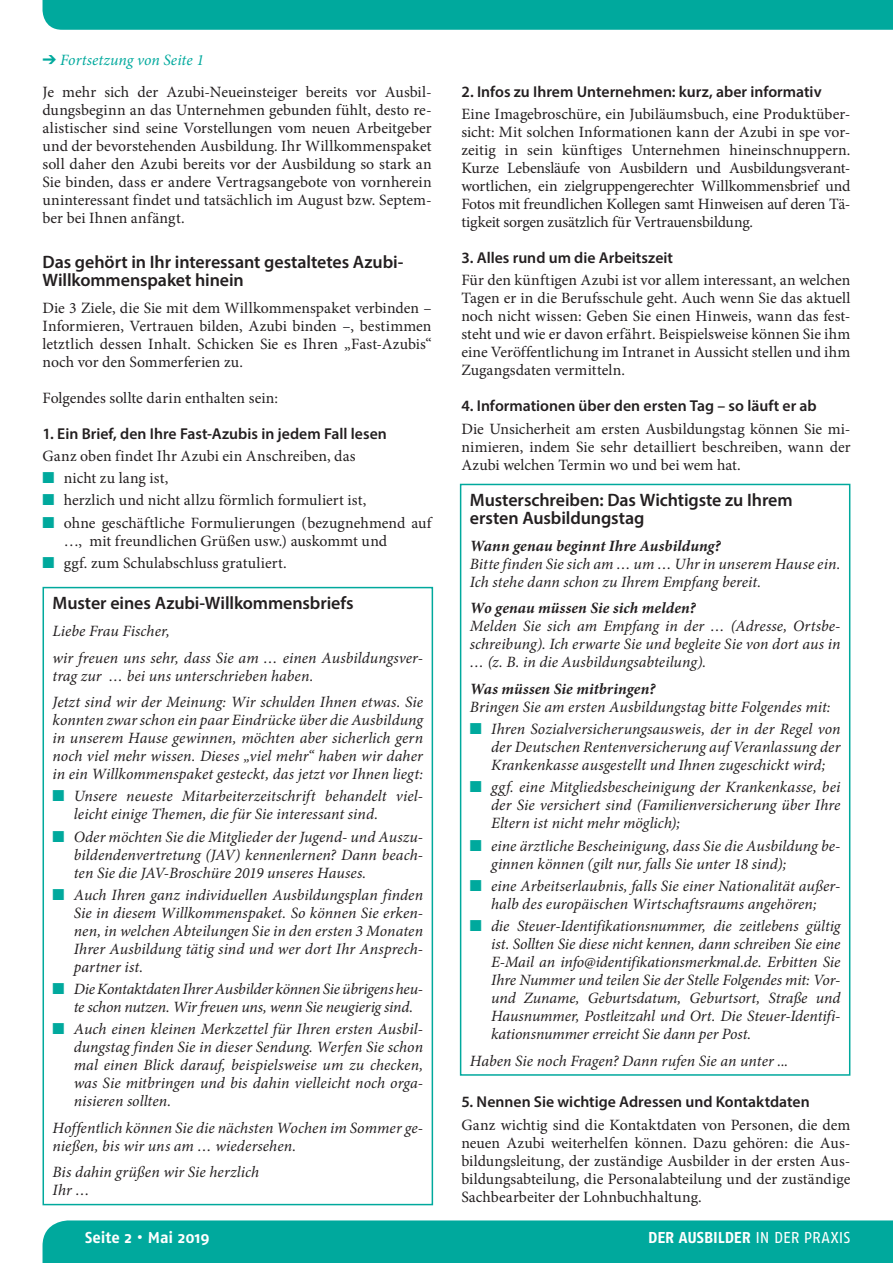
<style>
.page{position:relative;width:893px;height:1263px;background:#fff}
.page>*{position:absolute;margin:0;border:0;box-sizing:border-box;transform-origin:0 0}
.t1{font:600 18px/18px "Myriad Pro";letter-spacing:-.005em;color:#231f20}
.t2{font:italic 15.75px/18px "Minion Pro";color:#231f20;text-align:justify}
.t3{font:15.75px/18px "Minion Pro";letter-spacing:.005em;color:#231f20;text-align:justify}
.t4{font:600 15.75px "Myriad Pro";color:#231f20}
.t5{font:italic 15.75px/18px "Minion Pro";letter-spacing:-.02em;color:#231f20}
.t6{font:italic 700 15.75px "Minion Pro";letter-spacing:.005em;color:#231f20}
.t7{font:700 15.75px "Fago No";letter-spacing:-.005em;color:#fff}
.t8{font:italic 15.75px "Minion Pro";color:#00a99d}
.s1{color:#00a99d}
.s2{font-weight:400}
</style>
<div class="page">
<div style="left:43px;top:0;width:850px;height:30px;background:#00a99d"></div>
<div style="left:43px;top:1220px;width:850px;height:43px;background:#00a99d"></div>
<div style="left:43px;top:587px;width:390px;height:618px;border:2px solid #00a99d"></div>
<div style="left:460px;top:484px;width:390px;height:592px;border:2px solid #00a99d"></div>
<p class="t8" style="left:43px;top:49px;width:163px">➔ Fortsetzung von Seite 1</p>
<p class="t3" style="left:43px;top:83px;width:391px">Je mehr sich der Azubi-Neueinsteiger bereits vor Ausbil&shy;dungsbeginn an das Unternehmen gebunden fühlt, desto re&shy;alistischer sind seine Vorstellungen vom neuen Arbeitgeber und der bevorstehenden Ausbildung. Ihr Willkommenspaket soll daher den Azubi bereits vor der Ausbildung so stark an Sie binden, dass er andere Vertragsangebote von vornherein uninteressant findet und tatsächlich im August bzw. Septem&shy;ber bei Ihnen anfängt.</p>
<p class="t1" style="left:43px;top:252px;width:362px">Das gehört in Ihr interessant gestaltetes Azubi-<br>Willkommenspaket hinein</p>
<p class="t3" style="left:43px;top:299px;width:391px">Die 3 Ziele, die Sie mit dem Willkommenspaket verbinden – Informieren, Vertrauen bilden, Azubi binden –, bestimmen letztlich dessen Inhalt. Schicken Sie es Ihren „Fast-Azubis“ noch vor den Sommerferien zu.</p>
<p class="t3" style="left:43px;top:389px;width:237px">Folgendes sollte darin enthalten sein:</p>
<p class="t4" style="left:43px;top:423px;width:346px">1. Ein Brief, den Ihre Fast-Azubis in jedem Fall lesen</p>
<p class="t3" style="left:43px;top:447px;width:315px">Ganz oben findet Ihr Azubi ein Anschreiben, das</p>
<p class="t3" style="left:43px;top:469px;width:127px"><span class="s1">■</span> nicht zu lang ist,</p>
<p class="t3" style="left:43px;top:491px;width:325px"><span class="s1">■</span> herzlich und nicht allzu förmlich formuliert ist,</p>
<p class="t3" style="left:64px;top:514px;width:369px;text-indent:-21px"><span class="s1">■</span> ohne geschäftliche Formulierungen (bezugnehmend auf …, mit freundlichen Grüßen usw.) auskommt und</p>
<p class="t3" style="left:43px;top:554px;width:246px"><span class="s1">■</span> ggf. zum Schulabschluss gratuliert.</p>
<p class="t1" style="left:53px;top:593px;width:303px">Muster eines Azubi-Willkommensbriefs</p>
<p class="t2" style="left:53px;top:618px;width:372px;line-height:26.5px">Liebe Frau Fischer,<br>wir freuen uns sehr, dass Sie am … einen Ausbildungsver-</p>
<p class="t2" style="left:53px;top:662px;width:372px;line-height:26.5px">trag zur … bei uns unterschrieben haben.<br>Jetzt sind wir der Meinung: Wir schulden Ihnen etwas. Sie</p>
<p class="t2" style="left:53px;top:711px;width:372px">konnten zwar schon ein paar Eindrücke über die Ausbildung in unserem Hause gewinnen, möchten aber sicherlich gern noch viel mehr wissen. Dieses „viel mehr“ haben wir daher in ein Willkommenspaket gesteckt, das jetzt vor Ihnen liegt:</p>
<p class="t2" style="left:74px;top:787px;width:351px;text-indent:-21px"><span class="s1">■</span> Unsere neueste Mitarbeiterzeitschrift behandelt viel&shy;leicht einige Themen, die für Sie interessant sind.</p>
<p class="t2" style="left:74px;top:827px;width:351px;text-indent:-21px"><span class="s1">■</span> Oder möchten Sie die Mitglieder der Jugend- und Auszu&shy;bildendenvertretung (JAV) kennenlernen? Dann beach&shy;ten Sie die JAV-Broschüre 2019 unseres Hauses.</p>
<p class="t2" style="left:74px;top:886px;width:351px;text-indent:-21px"><span class="s1">■</span> Auch Ihren ganz individuellen Ausbildungsplan finden Sie in diesem Willkommenspaket. So können Sie erken&shy;nen, in welchen Abteilungen Sie in den ersten 3 Monaten Ihrer Ausbildung tätig sind und wer dort Ihr Ansprech&shy;partner ist.</p>
<p class="t5" style="left:74px;top:980px;width:351px;text-indent:-21px"><span class="s1">■</span> Die Kontaktdaten Ihrer Ausbilder können Sie übrigens heu&shy;te schon nutzen. Wir freuen uns, wenn Sie neugierig sind.</p>
<p class="t2" style="left:74px;top:1020px;width:351px;text-indent:-21px"><span class="s1">■</span> Auch einen kleinen Merkzettel für Ihren ersten Ausbil&shy;dungstag finden Sie in dieser Sendung. Werfen Sie schon mal einen Blick darauf, beispielsweise um zu checken, was Sie mitbringen und bis dahin vielleicht noch orga&shy;nisieren sollten.</p>
<p class="t2" style="left:53px;top:1119px;width:372px">Hoffentlich können Sie die nächsten Wochen im Sommer ge&shy;nießen, bis wir uns am … wiedersehen.</p>
<p class="t2" style="left:53px;top:1163px;width:208px">Bis dahin grüßen wir Sie herzlich<br>Ihr …</p>
<p class="t4" style="left:461px;top:82px;width:362px">2. Infos zu Ihrem Unternehmen: kurz, aber informativ</p>
<p class="t3" style="left:461px;top:105px;width:391px">Eine Imagebroschüre, ein Jubiläumsbuch, eine Produktüber&shy;sicht: Mit solchen Informationen kann der Azubi in spe vor&shy;zeitig in sein künftiges Unternehmen hineinschnuppern.<br>Kurze Lebensläufe von Ausbildern und Ausbildungsverant&shy;wortlichen, ein zielgruppengerechter Willkommensbrief und Fotos mit freundlichen Kollegen samt Hinweisen auf deren Tä&shy;tigkeit sorgen zusätzlich für Vertrauensbildung.</p>
<p class="t4" style="left:461px;top:248px;width:213px">3. Alles rund um die Arbeitszeit</p>
<p class="t3" style="left:461px;top:271px;width:391px">Für den künftigen Azubi ist vor allem interessant, an welchen Tagen er in die Berufsschule geht. Auch wenn Sie das aktuell noch nicht wissen: Geben Sie einen Hinweis, wann das fest&shy;steht und wie er davon erfährt. Beispielsweise können Sie ihm eine Veröffentlichung im Intranet in Aussicht stellen und ihm Zugangsdaten vermitteln.</p>
<p class="t4" style="left:461px;top:396px;width:357px">4. Informationen über den ersten Tag – so läuft er ab</p>
<p class="t3" style="left:461px;top:420px;width:391px">Die Unsicherheit am ersten Ausbildungstag können Sie mi&shy;nimieren, indem Sie sehr detailliert beschreiben, wann der Azubi welchen Termin wo und bei wem hat.</p>
<p class="t1" style="left:470px;top:490px;width:324px">Musterschreiben: Das Wichtigste zu Ihrem ersten Ausbildungstag</p>
<p class="t6" style="left:470px;top:535px;width:252px">Wann genau beginnt Ihre Ausbildung?</p>
<p class="t2" style="left:470px;top:555px;width:372px">Bitte finden Sie sich am … um … Uhr in unserem Hause ein.<br>Ich stehe dann schon zu Ihrem Empfang bereit.</p>
<p class="t6" style="left:470px;top:597px;width:227px">Wo genau müssen Sie sich melden?</p>
<p class="t2" style="left:470px;top:617px;width:372px">Melden Sie sich am Empfang in der … (Adresse, Ortsbe&shy;schreibung). Ich erwarte Sie und begleite Sie von dort aus in … (z. B. in die Ausbildungsabteilung).</p>
<p class="t6" style="left:470px;top:678px;width:187px">Was müssen Sie mitbringen?</p>
<p class="t2" style="left:470px;top:698px;width:362px">Bringen Sie am ersten Ausbildungstag bitte Folgendes mit:</p>
<p class="t2" style="left:491px;top:720px;width:351px;text-indent:-21px"><span class="s1">■</span> Ihren Sozialversicherungsausweis, der in der Regel von der Deutschen Rentenversicherung auf Veranlassung der Krankenkasse ausgestellt und Ihnen zugeschickt wird;</p>
<p class="t2" style="left:491px;top:778px;width:351px;text-indent:-21px"><span class="s1">■</span> ggf. eine Mitgliedsbescheinigung der Krankenkasse, bei der Sie versichert sind (Familienversicherung über Ihre Eltern ist nicht mehr möglich);</p>
<p class="t2" style="left:491px;top:837px;width:351px;text-indent:-21px"><span class="s1">■</span> eine ärztliche Bescheinigung, dass Sie die Ausbildung be&shy;ginnen können (gilt nur, falls Sie unter 18 sind);</p>
<p class="t2" style="left:470px;top:877px;width:372px;text-align:center"><span class="s1">■</span> eine Arbeitserlaubnis, falls Sie einer Nationalität außer&shy;halb des europäischen Wirtschaftsraums angehören;</p>
<p class="t2" style="left:491px;top:917px;width:351px;text-indent:-21px"><span class="s1">■</span> die Steuer-Identifikationsnummer, die zeitlebens gültig ist. Sollten Sie diese nicht kennen, dann schreiben Sie eine E-Mail an info@identifikationsmerkmal.de. Erbitten Sie Ihre Nummer und teilen Sie der Stelle Folgendes mit: Vor&shy;und Zuname, Geburtsdatum, Geburtsort, Straße und Hausnummer, Postleitzahl und Ort. Die Steuer-Identifi&shy;kationsnummer erreicht Sie dann per Post.</p>
<p class="t2" style="left:470px;top:1052px;width:320px">Haben Sie noch Fragen? Dann rufen Sie an unter ...</p>
<p class="t4" style="left:461px;top:1092px;width:350px">5. Nennen Sie wichtige Adressen und Kontaktdaten</p>
<p class="t3" style="left:461px;top:1116px;width:391px">Ganz wichtig sind die Kontaktdaten von Personen, die dem neuen Azubi weiterhelfen können. Dazu gehören: die Aus&shy;bildungsleitung, der zuständige Ausbilder in der ersten Aus&shy;bildungsabteilung, die Personalabteilung und der zuständige Sachbearbeiter der Lohnbuchhaltung.</p>
<p class="t7" style="left:85px;top:1228px;width:126px">Seite 2 • Mai 2019</p>
<p class="t7" style="left:648px;top:1228px;width:204px">DER AUSBILDER <span class="s2">IN DER PRAXIS</span></p>
</div>
